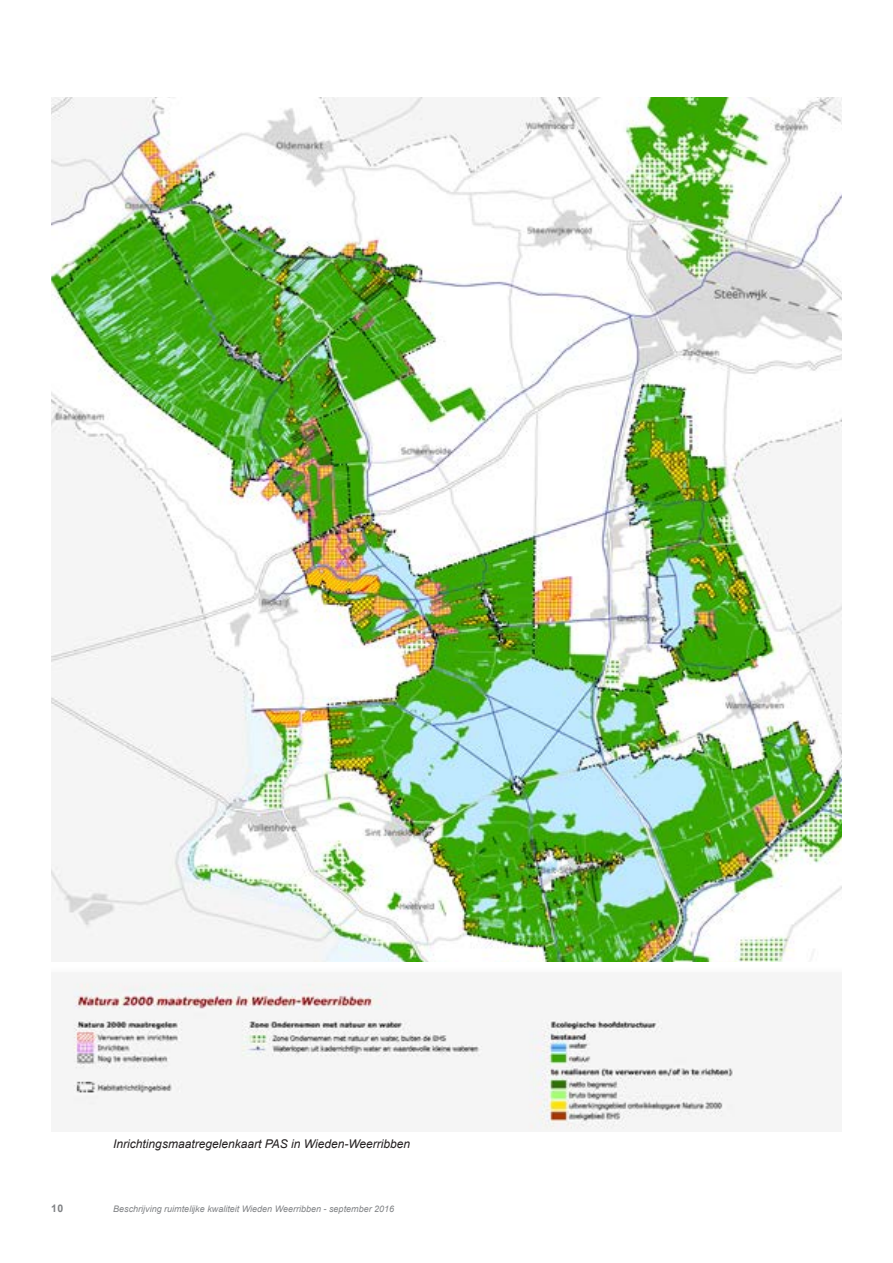
<style>
.page{position:relative;width:893px;height:1263px;background:#fff}
.page>*{position:absolute;margin:0;border:0;box-sizing:border-box;transform-origin:0 0}
.bijschrift{font:italic 12px "Arial";color:#231f20}
.t1{font:700 10.5px "Arial";color:#808285}
.t2{font:italic 9px "Arial";color:#808285}
</style>
<div class="page">
<img style="left:51px;top:98px;width:791px;height:864px">
<img style="left:72px;top:982px;width:663px;height:149px">
<p class="bijschrift" style="left:113px;top:1136px;width:298px">Inrichtingsmaatregelenkaart PAS in Wieden-Weerribben</p>
<p class="t1" style="left:51px;top:1201px;width:14px">10</p>
<p class="t2" style="left:113px;top:1203px;width:282px">Beschrijving ruimtelijke kwaliteit Wieden Weerribben - september 2016</p>
</div>
